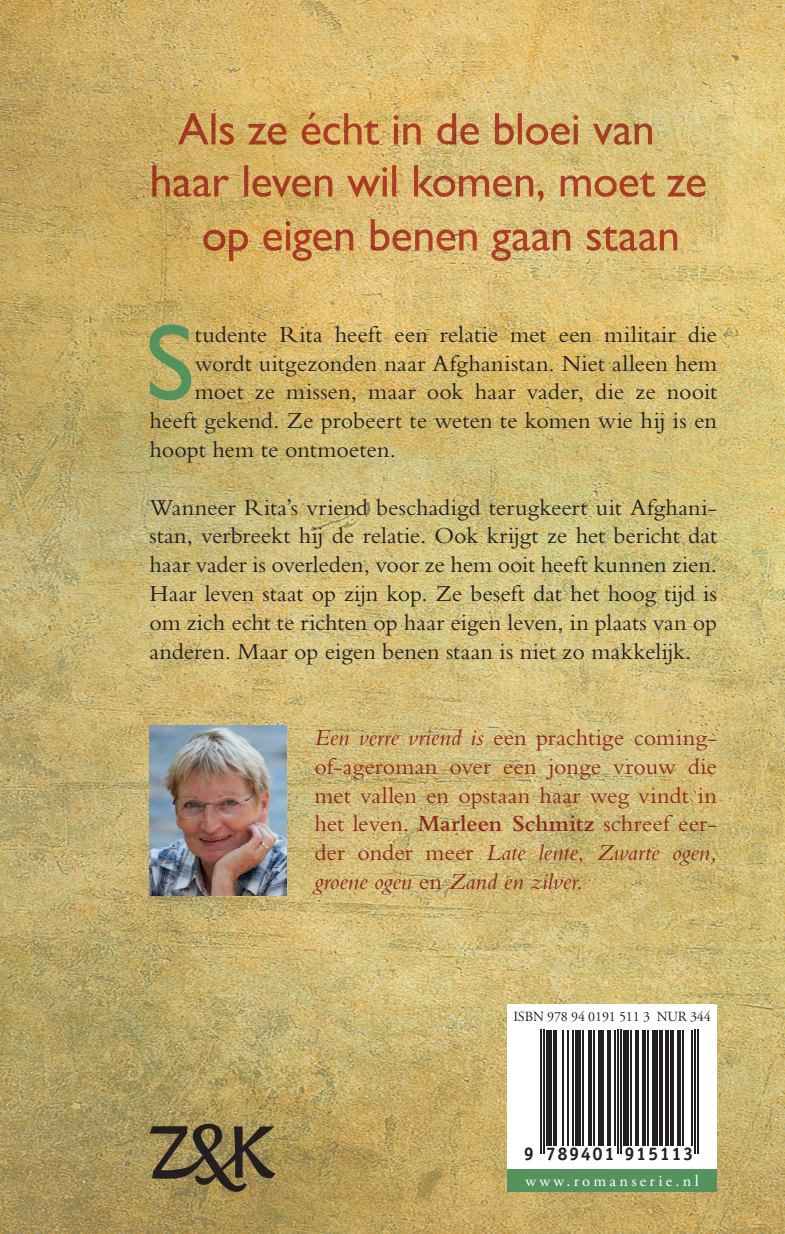
<style>
.page{position:relative;width:785px;height:1234px;background:#fff}
.page>*{position:absolute;margin:0;border:0;box-sizing:border-box;transform-origin:0 0}
.t1{font:108.4px "Gill Sans";color:#55925d}
.t2{font:24px/28.8px "Bembo";color:#231f20;text-align:justify}
.t3{font:24px/28.8px "Bembo";color:#8a2720;text-align:justify}
.t4{font:700 18.4px "Officina Serif";letter-spacing:.085em;color:#231f20}
.t5{font:16px "Adobe Garamond Pro";letter-spacing:.2em;color:#fff}
.t6{font:14px "Adobe Garamond Pro";letter-spacing:-.01em;color:#231f20}
.s1{font-style:italic}
.s2{font-weight:600}
</style>
<div class="page">
<img style="left:0;top:0;width:784px;height:1234px">
<svg style="left:149px;top:1124px;width:127px;height:68px;background:#786a44"></svg>
<img style="left:178px;top:113px;width:476px;height:32px">
<img style="left:152px;top:165px;width:553px;height:37px">
<img style="left:189px;top:219px;width:487px;height:42px">
<svg style="left:507px;top:1004px;width:209px;height:165px"></svg>
<div style="left:507px;top:1169px;width:209px;height:23px;background:#55925d"></div>
<img style="left:150px;top:725px;width:136px;height:170px">
<hr style="left:539px;top:1030px;width:2px;height:124px;background:#231f20">
<hr style="left:543px;top:1030px;width:1px;height:124px;background:#231f20">
<div style="left:546px;top:1030px;width:5px;height:116px;background:#231f20"></div>
<hr style="left:553px;top:1030px;width:3px;height:116px;background:#231f20">
<hr style="left:561px;top:1030px;width:2px;height:116px;background:#231f20">
<hr style="left:566px;top:1030px;width:2px;height:116px;background:#231f20">
<hr style="left:571px;top:1030px;width:2px;height:116px;background:#231f20">
<div style="left:574px;top:1030px;width:5px;height:116px;background:#231f20"></div>
<hr style="left:581px;top:1030px;width:2px;height:116px;background:#231f20">
<hr style="left:588px;top:1030px;width:3px;height:116px;background:#231f20">
<hr style="left:593px;top:1030px;width:2px;height:116px;background:#231f20">
<div style="left:598px;top:1030px;width:5px;height:116px;background:#231f20"></div>
<svg style="left:606px;top:1030px;width:4px;height:116px"></svg>
<hr style="left:613px;top:1030px;width:2px;height:116px;background:#231f20">
<hr style="left:616px;top:1030px;width:2px;height:124px;background:#231f20">
<hr style="left:620px;top:1030px;width:1px;height:124px;background:#231f20">
<div style="left:623px;top:1030px;width:5px;height:116px;background:#231f20"></div>
<hr style="left:630px;top:1030px;width:1px;height:116px;background:#231f20">
<hr style="left:635px;top:1030px;width:3px;height:116px;background:#231f20">
<svg style="left:641px;top:1030px;width:4px;height:116px"></svg>
<hr style="left:646px;top:1030px;width:2px;height:116px;background:#231f20">
<div style="left:651px;top:1030px;width:6px;height:116px;background:#231f20"></div>
<svg style="left:658px;top:1030px;width:4px;height:116px"></svg>
<hr style="left:665px;top:1030px;width:3px;height:116px;background:#231f20">
<hr style="left:670px;top:1030px;width:3px;height:116px;background:#231f20">
<hr style="left:677px;top:1030px;width:3px;height:116px;background:#231f20">
<hr style="left:682px;top:1030px;width:1px;height:116px;background:#231f20">
<hr style="left:690px;top:1030px;width:2px;height:116px;background:#231f20">
<hr style="left:693px;top:1030px;width:2px;height:124px;background:#231f20">
<hr style="left:697px;top:1030px;width:1px;height:124px;background:#231f20">
<h1 class="t1" style="left:145px;top:299px;width:51px">S</h1>
<p class="t2" style="left:195px;top:319px;width:523px">tudente Rita heeft een relatie met een militair die</p>
<p class="t2" style="left:195px;top:348px;width:523px">wordt uitgezonden naar Afghanistan. Niet alleen hem</p>
<p class="t2" style="left:195px;top:377px;width:523px">moet ze missen, maar ook haar vader, die ze nooit</p>
<p class="t2" style="left:149px;top:406px;width:568px">heeft gekend. Ze probeert te weten te komen wie hij is en</p>
<p class="t2" style="left:149px;top:435px;width:248px">hoopt hem te ontmoeten.</p>
<p class="t2" style="left:149px;top:492px;width:568px">Wanneer Rita’s vriend beschadigd terugkeert uit Afghani&shy;stan, verbreekt hij de relatie. Ook krijgt ze het bericht dat haar vader is overleden, voor ze hem ooit heeft kunnen zien.<br>Haar leven staat op zijn kop. Ze beseft dat het hoog tijd is om zich echt te richten op haar eigen leven, in plaats van op anderen. Maar op eigen benen staan is niet zo makkelijk.</p>
<p class="t3" style="left:314px;top:723px;width:404px"><span class="s1">Een verre vriend is</span> een prachtige coming&shy;of-ageroman over een jonge vrouw die met vallen en opstaan haar weg vindt in het leven. <span class="s2">Marleen Schmitz</span> schreef eer&shy;der onder meer <span class="s1">Late lente</span>, <span class="s1">Zwarte ogen, groene ogen</span> en <span class="s1">Zand en zilver</span>.</p>
<p class="t6" style="left:513px;top:1009px;width:199px">ISBN 978 94 0191 511 3 NUR 344</p>
<p class="t4" style="left:523px;top:1143px;width:171px">9 789401 915113</p>
<p class="t5" style="left:525px;top:1172px;width:175px">www.romanserie.nl</p>
</div>
